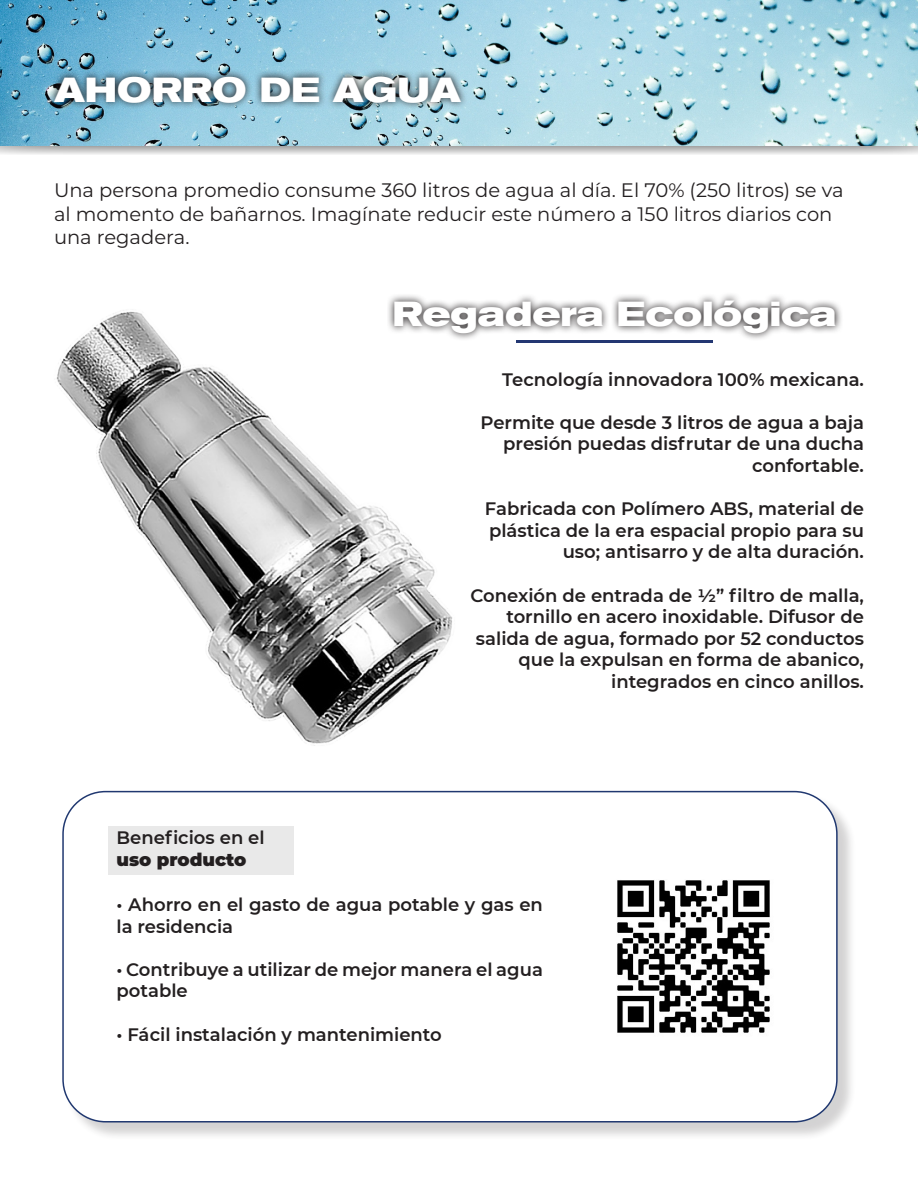
<style>
.page{position:relative;width:918px;height:1188px;background:#fff}
.page>*{position:absolute;margin:0;border:0;box-sizing:border-box;transform-origin:0 0}
.t1{font:700 expanded 34.5px "Akzidenz Grotesk BQ";color:#fff}
.t2{font:19.5px/23.4px "Montserrat";color:#231f20}
.t3{font:600 18px/21.6px "Montserrat";color:#231f20;text-align:right}
.t4{font:100 18px "Montserrat";color:#231f20}
</style>
<div class="page">
<div style="left:65px;top:793px;width:791px;height:348px;background:#231f20;opacity:.2"></div>
<div style="left:63px;top:792px;width:774px;height:330px;background:#fff;border-radius:43px"></div>
<div style="left:62px;top:791px;width:776px;height:332px;border:2px solid #203870;border-radius:43px"></div>
<svg style="left:0;top:145px;width:918px;height:9px"></svg>
<img style="left:0;top:0;width:918px;height:145px">
<img style="left:47px;top:68px;width:422px;height:42px">
<svg style="left:389px;top:294px;width:453px;height:45px"></svg>
<hr style="left:516px;top:340px;width:197px;height:3px;background:#233772">
<img style="left:56px;top:302px;width:402px;height:444px">
<div style="left:108px;top:827px;width:186px;height:48px;background:#e9e9e9"></div>
<img style="left:617px;top:880px;width:153px;height:153px">
<p class="t1" style="left:54px;top:70px;width:409px">AHORRO DE AGUA</p>
<p class="t2" style="left:54px;top:178px;width:791px">Una persona promedio consume 360 litros de agua al día. El 70% (250 litros) se va al momento de bañarnos. Imagínate reducir este número a 150 litros diarios con una regadera.</p>
<p class="t1" style="left:392px;top:294px;width:446px">Regadera Ecológica</p>
<p class="t3" style="left:502px;top:368px;width:363px">Tecnología innovadora 100% mexicana.</p>
<p class="t3" style="left:481px;top:411px;width:385px">Permite que desde 3 litros de agua a baja presión puedas disfrutar de una ducha confortable.</p>
<p class="t3" style="left:485px;top:497px;width:381px">Fabricada con Polímero ABS, material de plástica de la era espacial propio para su uso; antisarro y de alta duración.</p>
<p class="t3" style="left:470px;top:584px;width:395px">Conexión de entrada de ½” filtro de malla, tornillo en acero inoxidable. Difusor de</p>
<p class="t3" style="left:476px;top:627px;width:390px">salida de agua, formado por 52 conductos que la expulsan en forma de abanico,</p>
<p class="t3" style="left:611px;top:670px;width:254px">integrados en cinco anillos.</p>
<p class="t3" style="left:117px;top:826px;width:150px">Beneficios en el</p>
<p class="t4" style="left:117px;top:847px;width:131px">uso producto</p>
<p class="t3" style="left:117px;top:893px;width:428px;text-align:left">• Ahorro en el gasto de agua potable y gas en la residencia</p>
<p class="t3" style="left:117px;top:958px;width:428px;text-align:left">• Contribuye a utilizar de mejor manera el agua potable</p>
<p class="t3" style="left:117px;top:1023px;width:327px">• Fácil instalación y mantenimiento</p>
</div>
